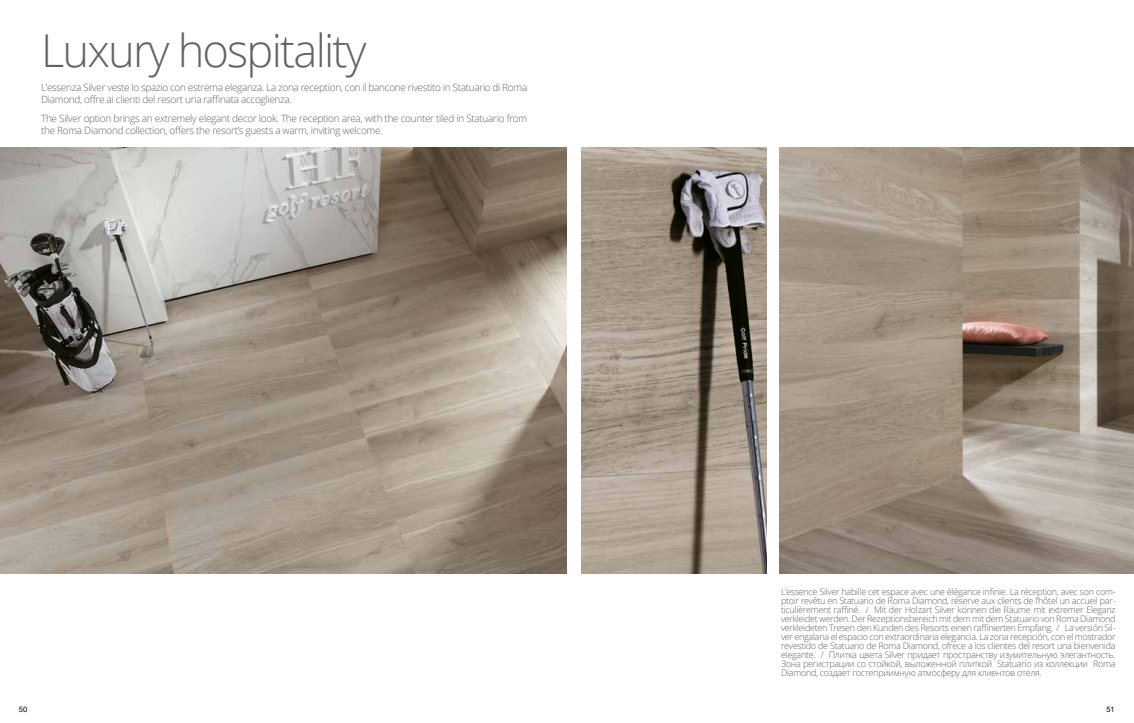
<style>
.page{position:relative;width:1134px;height:723px;background:#fff}
.page>*{position:absolute;margin:0;border:0;box-sizing:border-box;transform-origin:0 0}
.t1{font:300 45.2px "Open Sans";letter-spacing:-.04em;color:#646363}
.t2{font:300 10px/12px "Open Sans";letter-spacing:-.03em;color:#646363}
.t3{font:300 9px/9px "Open Sans";letter-spacing:-.03em;color:#646363;text-align:justify}
.t4{font:7.7px "Helvetica Neue LT Com";color:#000}
</style>
<div class="page">
<img style="left:779px;top:147px;width:355px;height:427px">
<img style="left:0;top:147px;width:567px;height:427px">
<img style="left:582px;top:147px;width:184px;height:427px">
<h1 class="t1" style="left:41px;top:19px;width:327px">Luxury hospitality</h1>
<p class="t2" style="left:41px;top:81px;width:488px">L’essenza Silver veste lo spazio con estrema eleganza. La zona reception, con il bancone rivestito in Statuario di Roma<br>Diamond, offre ai clienti del resort una raffinata accoglienza.</p>
<p class="t2" style="left:41px;top:112px;width:488px">The Silver option brings an extremely elegant decor look. The reception area, with the counter tiled in Statuario from the Roma Diamond collection, offers the resort’s guests a warm, inviting welcome.</p>
<p class="t3" style="left:781px;top:587px;width:336px">L’essence Silver habille cet espace avec une élégance infinie. La réception, avec son com&shy;ptoir revêtu en Statuario de Roma Diamond, réserve aux clients de l’hôtel un accueil par&shy;ticulièrement raffiné. / Mit der Holzart Silver können die Räume mit extremer Eleganz verkleidet werden. Der Rezeptionsbereich mit dem mit dem Statuario von Roma Diamond verkleideten Tresen den Kunden des Resorts einen raffinierten Empfang. / La versión Sil&shy;ver engalana el espacio con extraordinaria elegancia. La zona recepción, con el mostrador revestido de Statuario de Roma Diamond, ofrece a los clientes del resort una bienvenida elegante. / Плитка цвета Silver придает пространству изумительную элегантность.<br>Зона регистрации со стойкой, выложенной плиткой Statuario из коллекции Roma Diamond, создает гостеприимную атмосферу для клиентов отеля.</p>
<p class="t4" style="left:19px;top:704px;width:10px">50</p>
<p class="t4" style="left:1106px;top:704px;width:10px">51</p>
</div>
